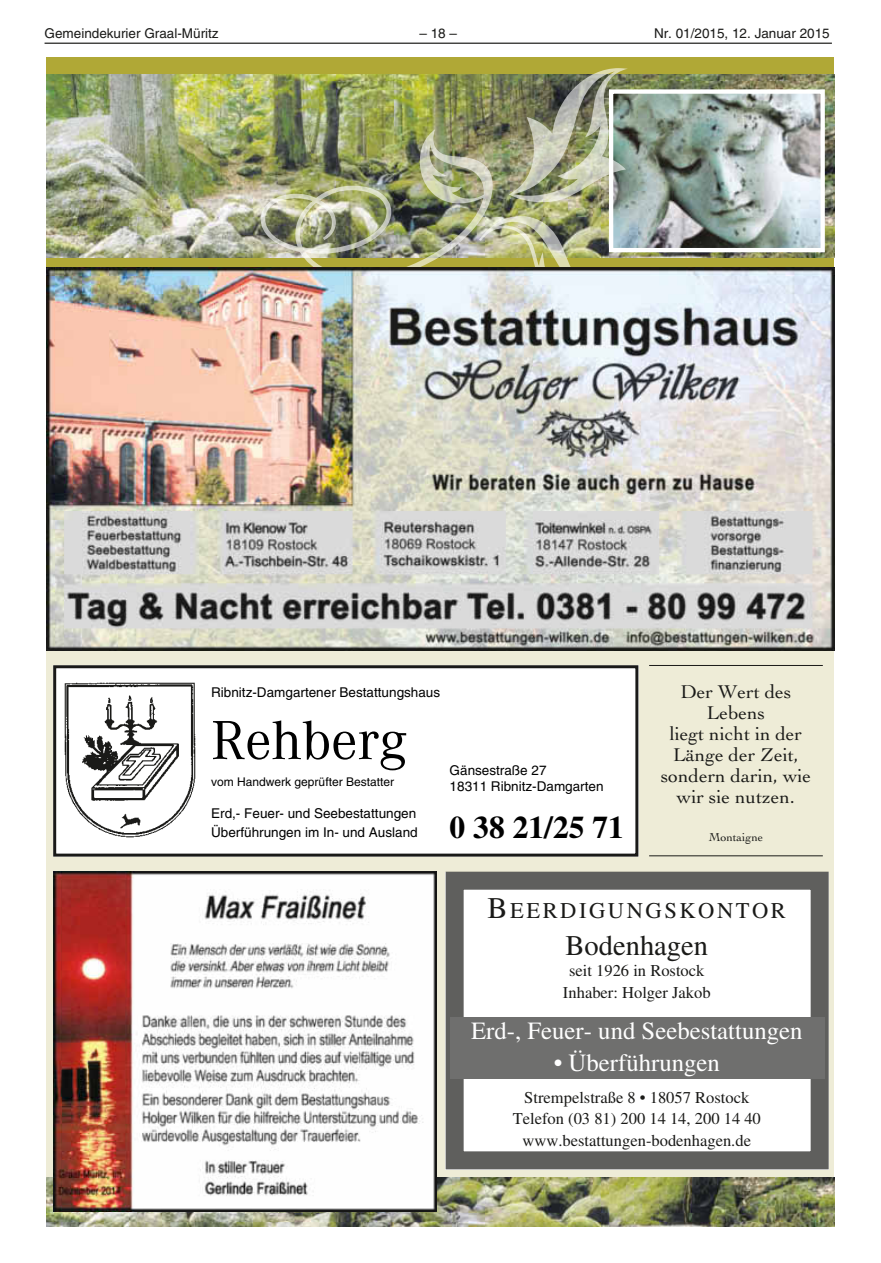
<style>
.page{position:relative;width:881px;height:1263px;background:#fff}
.page>*{position:absolute;margin:0;border:0;box-sizing:border-box;transform-origin:0 0}
.t1{font:323.85px "Type Embellishments One Plain";color:#fff}
.t2{font:57px "Corporate A";color:#000}
.t3{font:700 31.5px "Times LT";color:#000}
.t4{font:28.5px "Times LT";color:#1a1a18}
.t5{font:24.75px "Times LT";color:#fff}
.t6{font:22.5px "Times LT";letter-spacing:.115em;color:#1a1a18}
.t7{font:19.5px/21px "Cochin LT";color:#1a1a18;text-align:center}
.t8{font:16.5px/21.9px "Times LT";color:#1a1a18;text-align:center}
.t9{font:13.5px/19.5px "Helvetica LT";color:#000}
.t10{font:13.5px "Helvetica LT";color:#1a1a18}
.t11{font:12px "Helvetica LT";color:#000}
.t12{font:12px "Cochin LT";color:#1a1a18}
.s1{font-size:30px}
</style>
<div class="page">
<hr style="left:45px;top:43px;width:786px;height:1px;background:#1a1a18">
<div style="left:47px;top:57px;width:786px;height:1158px;background:#b0a836"></div>
<div style="left:47px;top:442px;width:786px;height:785px;background:#eeecd7"></div>
<img style="left:47px;top:74px;width:786px;height:184px">
<img style="left:613px;top:94px;width:206px;height:153px">
<div style="left:608px;top:89px;width:216px;height:163px;border:4px solid #fff"></div>
<div style="left:55px;top:667px;width:581px;height:188px;background:#fff"></div>
<div style="left:53px;top:665px;width:585px;height:192px;border:3px solid #1a1a18"></div>
<img style="left:64px;top:682px;width:132px;height:156px">
<svg style="left:445px;top:872px;width:383px;height:297px;background:#d9d9d9"></svg>
<div style="left:449px;top:1017px;width:375px;height:62px;background:#6f6f6e"></div>
<img style="left:47px;top:268px;width:786px;height:383px">
<img style="left:47px;top:1178px;width:786px;height:49px">
<img style="left:54px;top:872px;width:383px;height:340px">
<hr style="left:649px;top:665px;width:173px;height:1px;background:#1a1a18">
<hr style="left:649px;top:855px;width:173px;height:1px;background:#1a1a18">
<p class="t10" style="left:45px;top:26px;width:176px">Gemeindekurier Graal-Müritz</p>
<p class="t10" style="left:419px;top:26px;width:39px">– 18 –</p>
<p class="t10" style="left:653px;top:26px;width:177px">Nr. 01/2015, 12. Januar 2015</p>
<h1 class="t1" style="left:245px;top:57px;width:398px">\</h1>
<p class="t9" style="left:211px;top:683px;width:230px">Ribnitz-Damgartener Bestattungshaus</p>
<h2 class="t2" style="left:211px;top:709px;width:197px">Rehberg</h2>
<p class="t11" style="left:211px;top:774px;width:184px">vom Handwerk geprüfter Bestatter</p>
<p class="t9" style="left:211px;top:803px;width:208px">Erd,- Feuer- und Seebestattungen<br>Überführungen im In- und Ausland</p>
<p class="t9" style="left:449px;top:762px;width:155px;line-height:16.2px">Gänsestraße 27<br>18311 Ribnitz-Damgarten</p>
<h3 class="t3" style="left:449px;top:809px;width:176px">0 38 21/25 71</h3>
<h3 class="t7" style="left:660px;top:681px;width:152px">Der Wert des<br>Lebens<br>liegt nicht in der<br>Länge der Zeit, sondern darin, wie wir sie nutzen.</h3>
<p class="t12" style="left:708px;top:830px;width:56px">Montaigne</p>
<h3 class="t6" style="left:487px;top:898px;width:300px"><span class="s1">B</span>EERDIGUNGSKONTOR</h3>
<h3 class="t4" style="left:565px;top:928px;width:144px">Bodenhagen</h3>
<p class="t8" style="left:562px;top:960px;width:149px">seit 1926 in Rostock<br>Inhaber: Holger Jakob</p>
<h3 class="t5" style="left:471px;top:1017px;width:333px">Erd-, Feuer- und Seebestattungen</h3>
<h3 class="t5" style="left:553px;top:1048px;width:168px">• Überführungen</h3>
<p class="t8" style="left:512px;top:1086px;width:249px">Strempelstraße 8 • 18057 Rostock<br>Telefon (03 81) 200 14 14, 200 14 40 www.bestattungen-bodenhagen.de</p>
</div>
